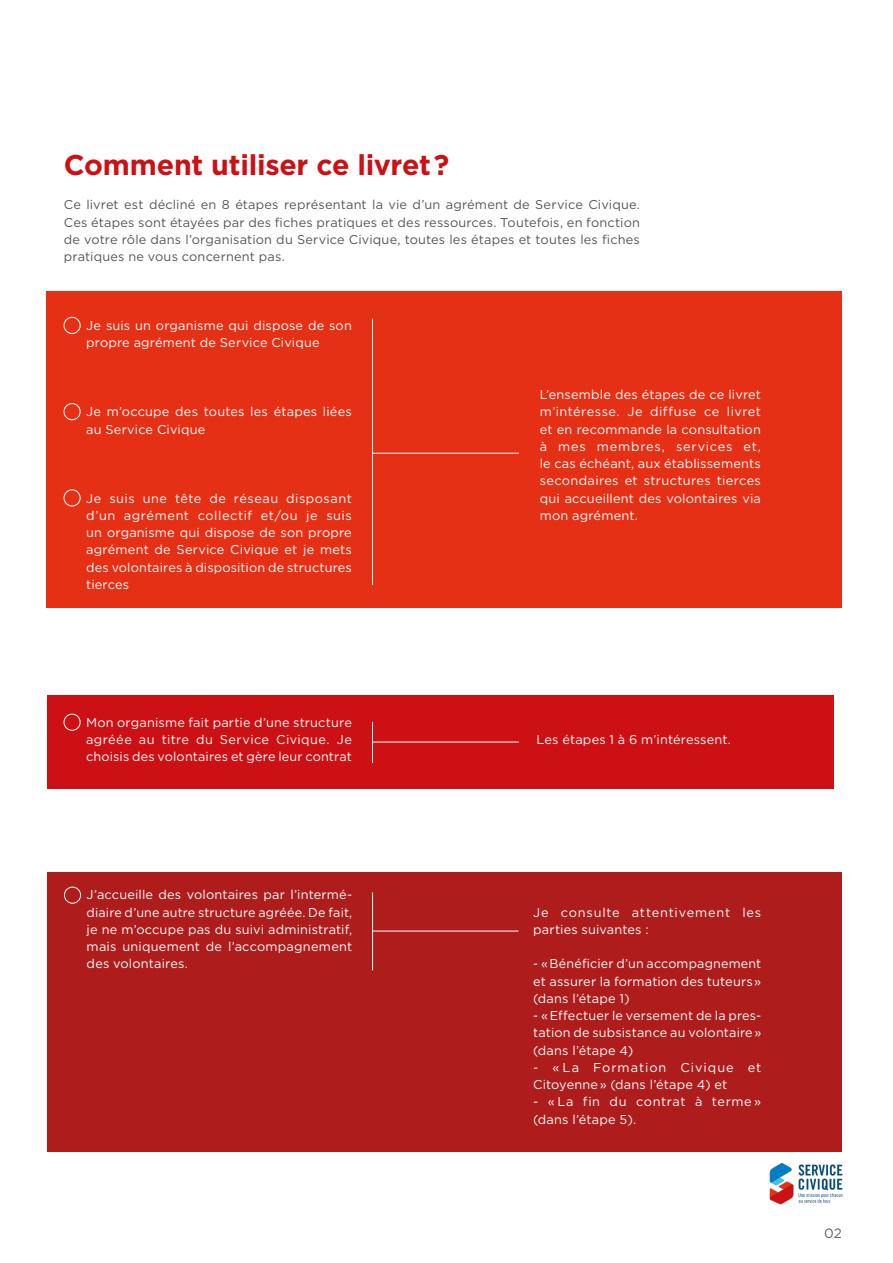
<style>
.page{position:relative;width:893px;height:1263px;background:#fff}
.page>*{position:absolute;margin:0;border:0;box-sizing:border-box;transform-origin:0 0}
.Txt_-_Courant{font:700 28.5px "Gotham HTF";letter-spacing:-.01em;color:#cd1013}
.Txt_-_Courant-2{font:13.5px "Gotham HTF";color:#626261}
.Txt_-_Courant-3{font:12.75px/17.2px "Gotham HTF";letter-spacing:.015em;color:#fff;text-align:justify}
.Txt_-_Courant-4{font:12.75px/17.2px "Gotham HTF";letter-spacing:.015em;color:#565655;text-align:justify}
.Txt_-_Courant-5{font:12.75px/17.2px "Gotham HTF";letter-spacing:.04em;color:#fff}
.Txt_-_Courant-6{font:12.75px/17.2px "Gotham HTF";letter-spacing:.055em;color:#fff}
.s1{color:#e63016}
.s2{color:#cd1013}
.s3{color:#ae1d1b}
</style>
<div class="page">
<div style="left:47px;top:292px;width:795px;height:316px;background:#e63016"></div>
<hr style="left:372px;top:319px;width:1px;height:266px;background:#fff">
<hr style="left:373px;top:453px;width:146px;height:1px;background:#fff">
<div style="left:64px;top:317px;width:17px;height:17px;border:1px solid #fff;border-radius:50%"></div>
<div style="left:64px;top:403px;width:17px;height:17px;border:1px solid #fff;border-radius:50%"></div>
<div style="left:64px;top:489px;width:17px;height:17px;border:1px solid #fff;border-radius:50%"></div>
<div style="left:47px;top:872px;width:795px;height:279px;background:#ae1d1b"></div>
<hr style="left:373px;top:931px;width:145px;height:1px;background:#fff">
<hr style="left:372px;top:892px;width:1px;height:78px;background:#fff">
<div style="left:64px;top:887px;width:17px;height:17px;border:1px solid #fff;border-radius:50%"></div>
<div style="left:47px;top:695px;width:786px;height:94px;background:#cd1013"></div>
<hr style="left:373px;top:742px;width:146px;height:1px;background:#fff">
<hr style="left:372px;top:722px;width:1px;height:41px;background:#fff">
<div style="left:64px;top:714px;width:17px;height:17px;border:1px solid #fff;border-radius:50%"></div>
<img style="left:769px;top:1163px;width:74px;height:42px">
<p class="Txt_-_Courant" style="left:64px;top:148px;width:387px">Comment utiliser ce livret?</p>
<p class="Txt_-_Courant-4" style="left:64px;top:196px;width:578px">Ce livret est décliné en 8 étapes représentant la vie d’un agrément de Service Civique.<br>Ces étapes sont étayées par des fiches pratiques et des ressources. Toutefois, en fonction de votre rôle dans l’organisation du Service Civique, toutes les étapes et toutes les fiches pratiques ne vous concernent pas.</p>
<p class="Txt_-_Courant-3" style="left:86px;top:317px;width:267px;text-indent:-22px"><span class="s1">❍</span> Je suis un organisme qui dispose de son propre agrément de Service Civique</p>
<p class="Txt_-_Courant-3" style="left:86px;top:403px;width:267px;text-indent:-22px"><span class="s1">❍</span> Je m’occupe des toutes les étapes liées au Service Civique</p>
<p class="Txt_-_Courant-3" style="left:86px;top:489px;width:267px;text-indent:-22px"><span class="s1">❍</span> Je suis une tête de réseau disposant d’un agrément collectif et/ou je suis un organisme qui dispose de son propre agrément de Service Civique et je mets des volontaires à disposition de structures tierces</p>
<p class="Txt_-_Courant-3" style="left:86px;top:713px;width:267px;text-indent:-22px"><span class="s2">❍</span> Mon organisme fait partie d’une structure agréée au titre du Service Civique. Je choisis des volontaires et gère leur contrat</p>
<p class="Txt_-_Courant-3" style="left:87px;top:886px;width:267px;text-indent:-22px"><span class="s3">❍</span> J’accueille des volontaires par l’intermé&shy;diaire d’une autre structure agréée. De fait, je ne m’occupe pas du suivi administratif, mais uniquement de l’accompagnement des volontaires.</p>
<p class="Txt_-_Courant-3" style="left:540px;top:386px;width:223px">L’ensemble des étapes de ce livret m’intéresse. Je diffuse ce livret et en recommande la consultation à mes membres, services et, le cas échéant, aux établissements secondaires et structures tierces qui accueillent des volontaires via mon agrément.</p>
<p class="Txt_-_Courant-3" style="left:537px;top:731px;width:196px">Les étapes 1 à 6 m’intéressent.</p>
<p class="Txt_-_Courant-6" style="left:533px;top:903px;width:230px">Je consulte attentivement les parties suivantes :</p>
<p class="Txt_-_Courant-3" style="left:533px;top:955px;width:230px">- «Bénéficier d’un accompagnement et assurer la formation des tuteurs» (dans l’étape 1)</p>
<p class="Txt_-_Courant-3" style="left:533px;top:1007px;width:230px">- «Effectuer le versement de la pres&shy;tation de subsistance au volontaire» (dans l’étape 4)</p>
<p class="Txt_-_Courant-5" style="left:533px;top:1058px;width:230px">- « La Formation Civique et<br>Citoyenne» (dans l’étape 4) et</p>
<p class="Txt_-_Courant-5" style="left:533px;top:1093px;width:230px">- « La fin du contrat à terme » (dans l’étape 5).</p>
<p class="Txt_-_Courant-2" style="left:824px;top:1226px;width:19px">02</p>
</div>
